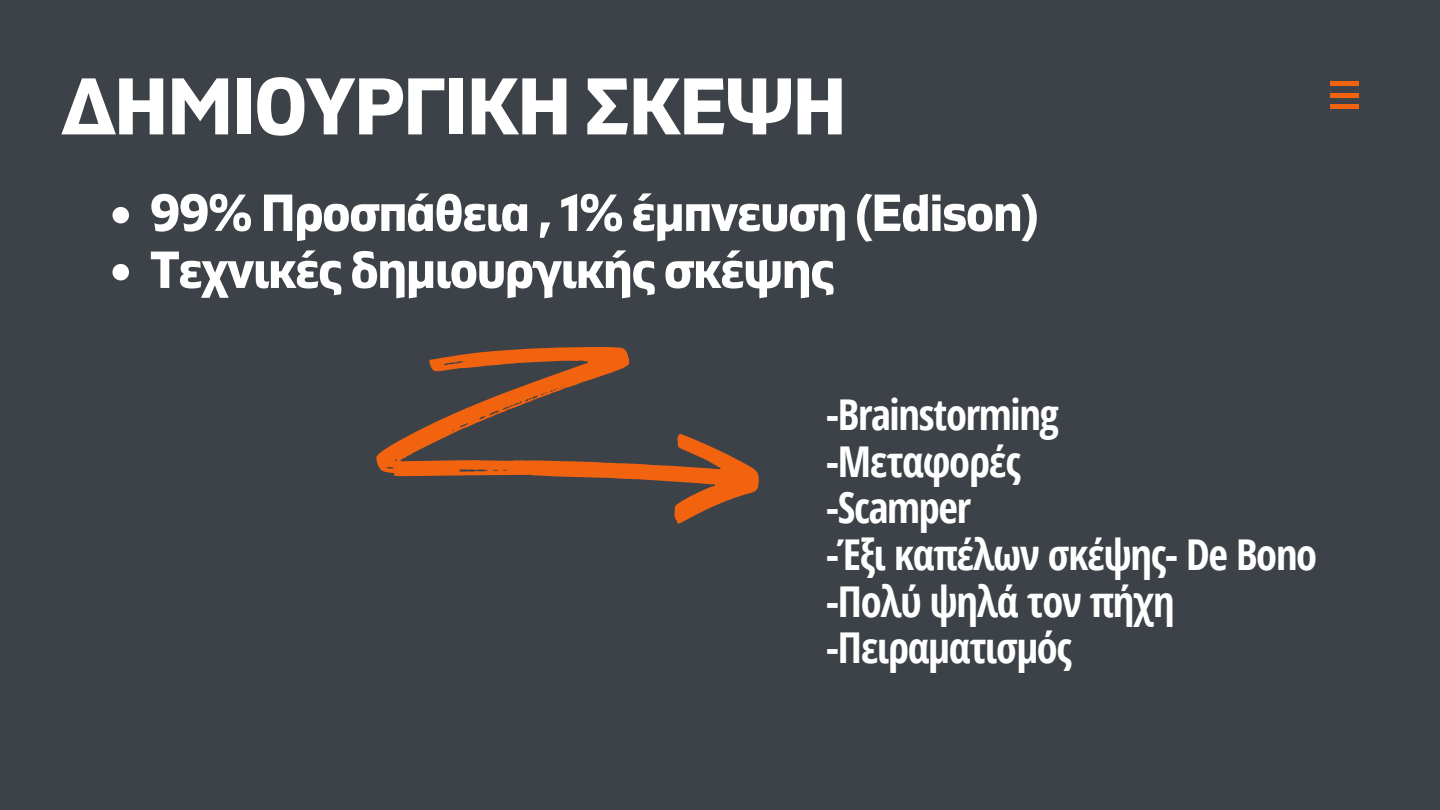
<style>
.page{position:relative;width:1440px;height:810px;background:#3d4248}
.page>*{position:absolute;margin:0;border:0;box-sizing:border-box;transform-origin:0 0}
.t1{font:700 80px "Gilam";letter-spacing:-.03em;color:#fff}
.t2{font:700 52px "Gilam";letter-spacing:-.03em;color:#fff}
.t3{font:700 42.5px "Open Sans Condensed";letter-spacing:-.03em;color:#fff}
</style>
<div class="page">
<div style="left:1331px;top:81px;width:28px;height:5px;background:#f1630f"></div>
<hr style="left:1331px;top:93px;width:28px;height:4px;background:#f1630f">
<hr style="left:1331px;top:105px;width:28px;height:4px;background:#f1630f">
<svg style="left:376px;top:347px;width:383px;height:177px"></svg>
<svg style="left:112px;top:207px;width:17px;height:16px"></svg>
<svg style="left:112px;top:264px;width:17px;height:16px"></svg>
<p class="t1" style="left:61px;top:59px;width:787px">ΔΗΜΙΟΥΡΓΙΚΗ ΣΚΕΨΗ</p>
<p class="t2" style="left:150px;top:182px;width:890px">99% Προσπάθεια , 1% έμπνευση (Edison)</p>
<p class="t2" style="left:150px;top:239px;width:686px">Τεχνικές δημιουργικής σκέψης</p>
<p class="t3" style="left:826px;top:385px;width:235px">-Brainstorming</p>
<p class="t3" style="left:826px;top:432px;width:197px">-Μεταφορές</p>
<p class="t3" style="left:826px;top:478px;width:147px">-Scamper</p>
<p class="t3" style="left:826px;top:525px;width:493px">-Έξι καπέλων σκέψης- De Bono</p>
<p class="t3" style="left:826px;top:571px;width:350px">-Πολύ ψηλά τον πήχη</p>
<p class="t3" style="left:826px;top:618px;width:248px">-Πειραματισμός</p>
</div>
